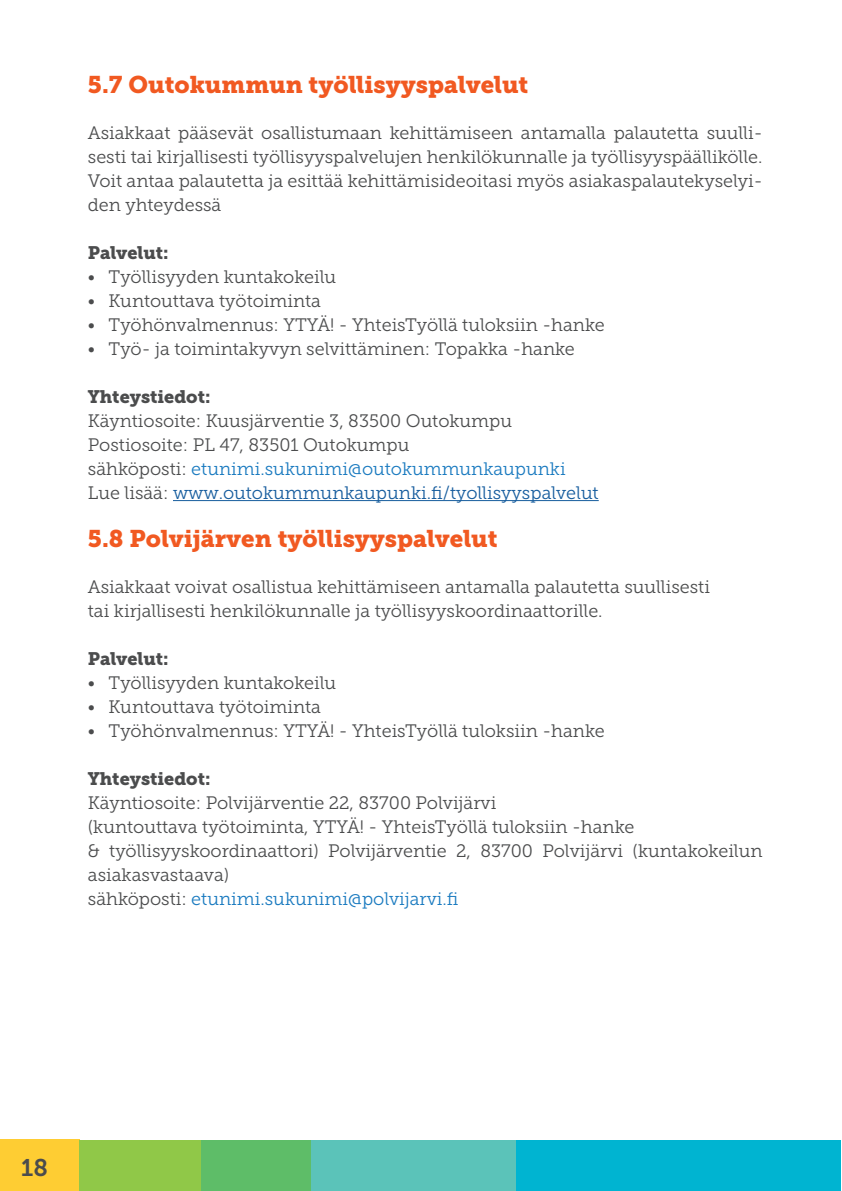
<style>
.page{position:relative;width:842px;height:1191px;background:#fff}
.page>*{position:absolute;margin:0;border:0;box-sizing:border-box;transform-origin:0 0}
.t1{font:24px "Museo Slab 900";color:#f15921}
.t2{font:24px "Museo Slab 700";color:#4b4c4d}
.t3{font:18px/24px "Museo Slab 300";color:#4b4c4d}
.t4{font:18px "Museo Slab 900";color:#4b4c4d}
.s1{color:#1b7bc0}
.s2{color:#175d9e}
</style>
<div class="page">
<div style="left:0;top:1140px;width:79px;height:51px;background:#fecd33"></div>
<hr style="left:173px;top:500px;width:426px;height:1px;background:#175d9e">
<div style="left:515px;top:1140px;width:326px;height:51px;background:#00b4d1"></div>
<div style="left:300px;top:1140px;width:215px;height:51px;background:#5bc3b9"></div>
<div style="left:190px;top:1140px;width:121px;height:51px;background:#5ebd68"></div>
<div style="left:79px;top:1140px;width:121px;height:51px;background:#90c848"></div>
<h4 class="t1" style="left:88px;top:71px;width:442px">5.7 Outokummun työllisyyspalvelut</h4>
<p class="t3" style="left:88px;top:121px;width:676px;text-align:justify">Asiakkaat pääsevät osallistumaan kehittämiseen antamalla palautetta suulli&shy;sesti tai kirjallisesti työllisyyspalvelujen henkilökunnalle ja työllisyyspäällikölle.<br>Voit antaa palautetta ja esittää kehittämisideoitasi myös asiakaspalautekyselyi&shy;den yhteydessä</p>
<p class="t4" style="left:88px;top:242px;width:82px">Palvelut:</p>
<p class="t3" style="left:88px;top:265px;width:250px">• Työllisyyden kuntakokeilu</p>
<p class="t3" style="left:88px;top:289px;width:235px">• Kuntouttava työtoiminta</p>
<p class="t3" style="left:88px;top:313px;width:518px">• Työhönvalmennus: YTYÄ! - YhteisTyöllä tuloksiin -hanke</p>
<p class="t3" style="left:88px;top:336px;width:488px">• Työ- ja toimintakyvyn selvittäminen: Topakka -hanke</p>
<p class="t4" style="left:88px;top:386px;width:124px">Yhteystiedot:</p>
<p class="t3" style="left:88px;top:408px;width:512px">Käyntiosoite: Kuusjärventie 3, 83500 Outokumpu Postiosoite: PL 47, 83501 Outokumpu<br>sähköposti: <span class="s1">etunimi.sukunimi@outokummunkaupunki </span>Lue lisää: <span class="s2">www.outokummunkaupunki.f/tyollisyyspalvelut</span></p>
<h4 class="t1" style="left:88px;top:524px;width:411px">5.8 Polvijärven työllisyyspalvelut</h4>
<p class="t3" style="left:88px;top:575px;width:624px">Asiakkaat voivat osallistua kehittämiseen antamalla palautetta suullisesti tai kirjallisesti henkilökunnalle ja työllisyyskoordinaattorille.</p>
<p class="t4" style="left:88px;top:648px;width:82px">Palvelut:</p>
<p class="t3" style="left:88px;top:671px;width:250px">• Työllisyyden kuntakokeilu</p>
<p class="t3" style="left:88px;top:695px;width:235px">• Kuntouttava työtoiminta</p>
<p class="t3" style="left:88px;top:719px;width:518px">• Työhönvalmennus: YTYÄ! - YhteisTyöllä tuloksiin -hanke</p>
<p class="t4" style="left:88px;top:768px;width:124px">Yhteystiedot:</p>
<p class="t3" style="left:88px;top:791px;width:676px">Käyntiosoite: Polvijärventie 22, 83700 Polvijärvi<br>(kuntouttava työtoiminta, YTYÄ! - YhteisTyöllä tuloksiin -hanke<br>&amp; työllisyyskoordinaattori) Polvijärventie 2, 83700 Polvijärvi (kuntakokeilun asiakasvastaava)<br>sähköposti: <span class="s1">etunimi.sukunimi@polvijarvi.f</span></p>
<p class="t2" style="left:21px;top:1154px;width:28px">18</p>
</div>
